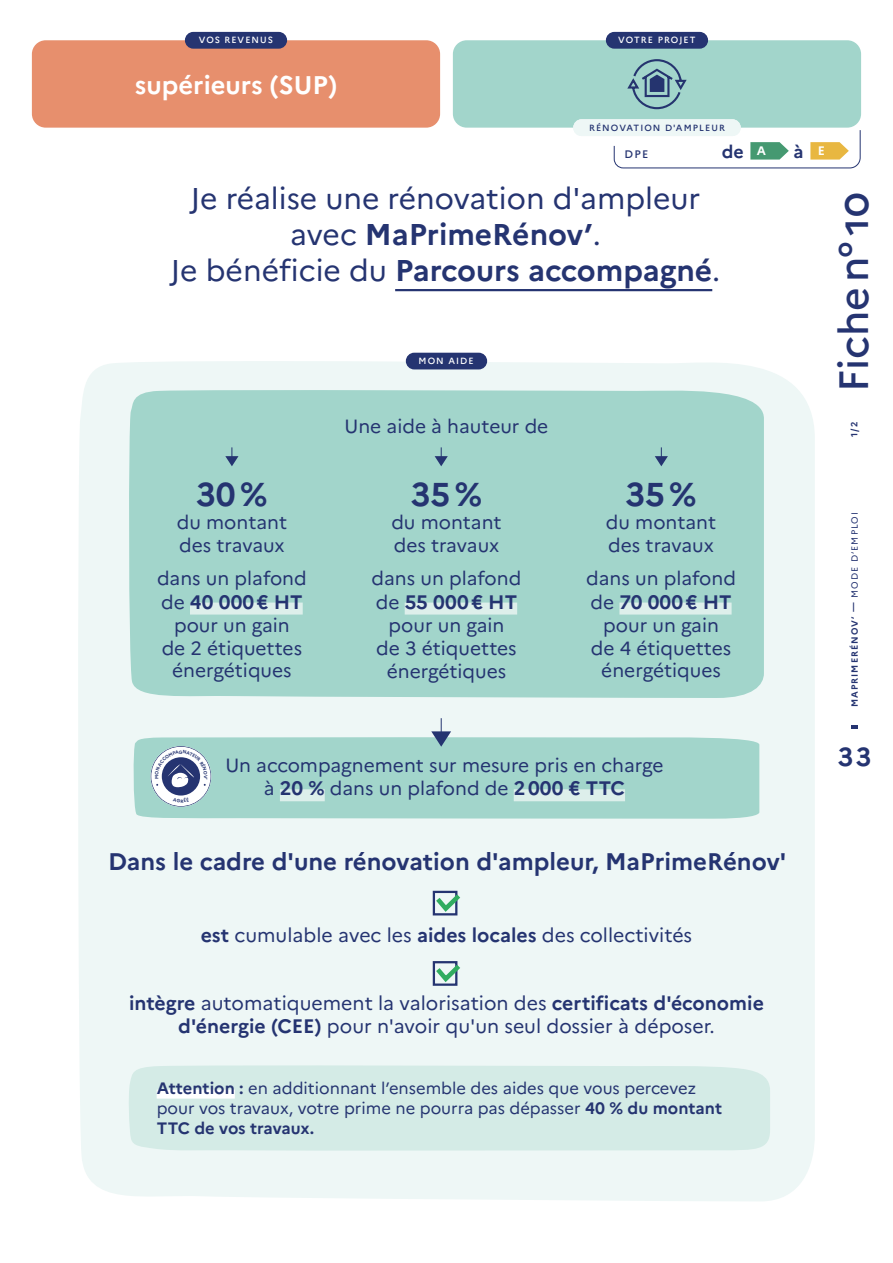
<style>
.page{position:relative;width:893px;height:1263px;background:#fff}
.page>*{position:absolute;margin:0;border:0;box-sizing:border-box;transform-origin:0 0}
.t1{font:500 40.95px "Marianne";color:#253471}
.t2{font:700 33px "Marianne";color:#253471}
.t3{font:30px/36px "Marianne";color:#253471;text-align:center}
.t4{font:700 26.1px "Marianne";color:#253471}
.t5{font:700 25.5px "Marianne";color:#fff}
.t6{font:700 24px "Marianne";color:#253471}
.t7{font:19.5px/23.4px "Marianne";color:#253471;text-align:center}
.t8{font:700 19.5px "Marianne";letter-spacing:.01em;color:#253471}
.t9{font:19.2px/23px "Marianne";color:#253471;text-align:center}
.t10{font:700 17.85px "Marianne";color:#253471}
.t11{font:16.5px/19.8px "Marianne";color:#253471}
.t12{font:500 10.95px "Marianne";color:#253471}
.t13{font:700 9px "Marianne";letter-spacing:.12em;color:#253471}
.t14{font:500 9px "Marianne";letter-spacing:.12em;color:#fff}
.t15{font:500 9px "Marianne";letter-spacing:.12em;color:#253471}
.s1{font-size:12.3px;color:#fff}
.s2{font-weight:700}
.s3{font-weight:400;font-size:19.2px}
.s4{font-weight:700;font-size:19.5px}
.s5{font-weight:400}
</style>
<div class="page">
<svg style="left:851px;top:726px;width:7px;height:3px"></svg>
<hr style="left:395px;top:289px;width:317px;height:2px;background:#253471">
<div style="left:78px;top:352px;width:737px;height:849px;background:#eef7f6"></div>
<div style="left:128px;top:386px;width:636px;height:314px;background:#a2d5cb"></div>
<div style="left:190px;top:602px;width:113px;height:12px;background:#ddefeb"></div>
<div style="left:405px;top:602px;width:112px;height:12px;background:#ddefeb"></div>
<div style="left:619px;top:602px;width:113px;height:12px;background:#ddefeb"></div>
<div style="left:133px;top:736px;width:626px;height:83px;background:#a2d5cb"></div>
<div style="left:280px;top:789px;width:45px;height:12px;background:#ddefeb"></div>
<div style="left:514px;top:789px;width:111px;height:12px;background:#ddefeb"></div>
<svg style="left:431px;top:718px;width:20px;height:29px"></svg>
<svg style="left:225px;top:447px;width:13px;height:19px"></svg>
<svg style="left:435px;top:447px;width:13px;height:19px"></svg>
<svg style="left:655px;top:447px;width:13px;height:19px"></svg>
<div style="left:406px;top:353px;width:81px;height:16px;background:#253471;border-radius:8px"></div>
<div style="left:453px;top:40px;width:408px;height:88px;background:#a2d5cb;border-radius:14px"></div>
<div style="left:606px;top:32px;width:102px;height:17px;background:#253471;border-radius:8px"></div>
<svg style="left:627px;top:59px;width:60px;height:51px"></svg>
<div style="left:32px;top:40px;width:408px;height:88px;background:#e78f6d;border-radius:14px"></div>
<div style="left:185px;top:32px;width:102px;height:17px;background:#253471;border-radius:8px"></div>
<svg style="left:431px;top:889px;width:34px;height:26px"></svg>
<div style="left:433px;top:961px;width:24px;height:25px;border:2px solid #253471"></div>
<svg style="left:431px;top:960px;width:34px;height:25px"></svg>
<div style="left:573px;top:119px;width:168px;height:17px;background:#eef7f6;border-radius:8px"></div>
<div style="left:128px;top:1064px;width:642px;height:87px;background:#d4ebe6"></div>
<div style="left:157px;top:1089px;width:78px;height:9px;background:#fff"></div>
<svg style="left:613px;top:130px;width:248px;height:39px"></svg>
<svg style="left:150px;top:746px;width:61px;height:61px"></svg>
<p class="t14" style="left:199px;top:33px;width:76px">VOS REVENUS</p>
<h3 class="t5" style="left:135px;top:65px;width:204px">supérieurs (SUP)</h3>
<p class="t14" style="left:618px;top:33px;width:79px">VOTRE PROJET</p>
<p class="t15" style="left:589px;top:121px;width:137px">RÉNOVATION D'AMPLEUR</p>
<p class="t12" style="left:624px;top:145px;width:25px">DPE</p>
<p class="t10" style="left:722px;top:137px;width:46px">de <span class="s1">A</span></p>
<p class="t10" style="left:794px;top:137px;width:33px">à <span class="s1">E</span></p>
<h3 class="t3" style="left:171px;top:178px;width:551px">Je réalise une rénovation d'ampleur avec <span class="s2">MaPrimeRénov’</span>.<br>Je bénéficie du <span class="s2">Parcours accompagné</span>.</h3>
<p class="t14" style="left:419px;top:354px;width:57px">MON AIDE</p>
<p class="t9" style="left:345px;top:413px;width:205px">Une aide à hauteur de</p>
<h1 class="t1" style="left:822px;top:392px;width:201px;rotate:-90deg">Fiche n° 10</h1>
<p class="t13" style="left:847px;top:437px;width:17px;rotate:-90deg">1/2</p>
<h2 class="t2" style="left:196px;top:469px;width:73px">30 %</h2>
<p class="t9" style="left:177px;top:509px;width:112px;text-align:left">du montant des travaux</p>
<p class="t9" style="left:157px;top:565px;width:151px">dans un plafond</p>
<p class="t8" style="left:161px;top:586px;width:143px"><span class="s3">de</span> 40 000 € HT</p>
<p class="t9" style="left:162px;top:612px;width:142px">pour un gain de 2 étiquettes énergétiques</p>
<h2 class="t2" style="left:411px;top:469px;width:73px">35 %</h2>
<p class="t9" style="left:391px;top:509px;width:112px;text-align:left">du montant des travaux</p>
<p class="t9" style="left:372px;top:565px;width:151px">dans un plafond</p>
<p class="t8" style="left:376px;top:586px;width:143px"><span class="s3">de</span> 55 000 € HT</p>
<p class="t9" style="left:376px;top:612px;width:142px">pour un gain de 3 étiquettes énergétiques</p>
<h2 class="t2" style="left:625px;top:469px;width:73px">35 %</h2>
<p class="t9" style="left:606px;top:509px;width:112px;text-align:left">du montant des travaux</p>
<p class="t9" style="left:586px;top:565px;width:151px">dans un plafond</p>
<p class="t8" style="left:590px;top:586px;width:143px"><span class="s3">de</span> 70 000 € HT</p>
<p class="t9" style="left:591px;top:612px;width:142px">pour un gain de 4 étiquettes énergétiques</p>
<p class="t9" style="left:225px;top:752px;width:440px;line-height:23.4px">Un accompagnement sur mesure pris en charge à <span class="s4">20 %</span> dans un plafond de <span class="s4">2 000 € TTC</span></p>
<p class="t13" style="left:848px;top:707px;width:197px;rotate:-90deg">MAPRIMERÉNOV’ — <span class="s5">MODE D’EMPLOI</span></p>
<h3 class="t4" style="left:838px;top:737px;width:35px">33</h3>
<p class="t6" style="left:108px;top:842px;width:680px">Dans le cadre d'une rénovation d'ampleur, MaPrimeRénov'</p>
<p class="t7" style="left:201px;top:922px;width:493px"><span class="s2">est</span> cumulable avec les <span class="s2">aides locales</span> des collectivités</p>
<p class="t7" style="left:129px;top:990px;width:636px"><span class="s2">intègre</span> automatiquement la valorisation des <span class="s2">certificats d'économie d'énergie (CEE)</span> pour n'avoir qu'un seul dossier à déposer.</p>
<p class="t11" style="left:157px;top:1077px;width:567px"><span class="s2">Attention :</span> en additionnant l’ensemble des aides que vous percevez pour vos travaux, votre prime ne pourra pas dépasser <span class="s2">40 % du montant<br>TTC de vos travaux.</span></p>
</div>
